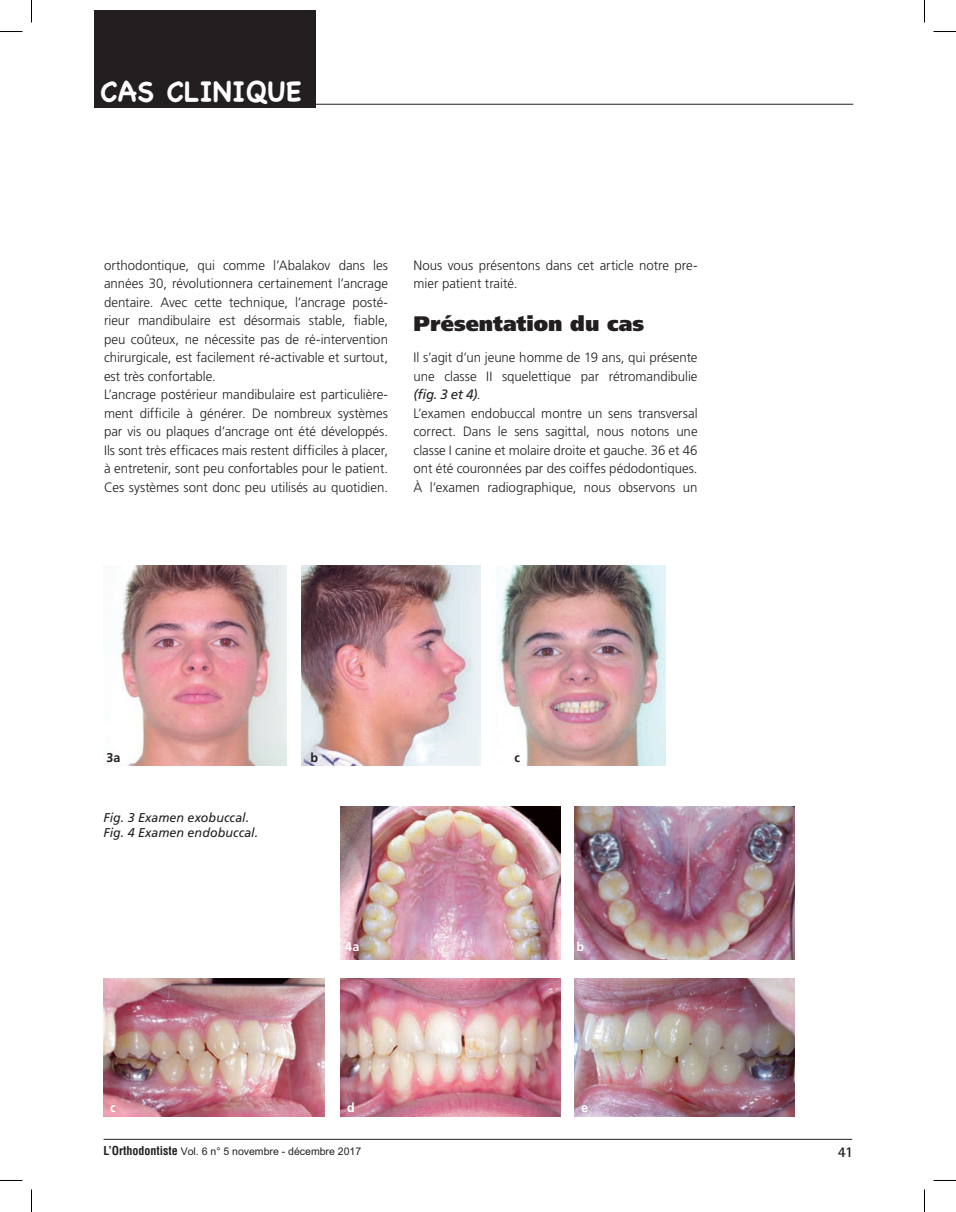
<style>
.page{position:relative;width:956px;height:1212px;background:#fff}
.page>*{position:absolute;margin:0;border:0;box-sizing:border-box;transform-origin:0 0}
.t1{font:700 28.5px "Chalkboard";letter-spacing:.005em;color:#fff}
.t2{font:900 21px "Frutiger";color:#231f20}
.t3{font:700 15px "Rotis Sans Serif";color:#231f20}
.t4{font:300 13.5px/18.5px "Frutiger";color:#231f20}
.t5{font:italic 12.75px/15px "Frutiger";letter-spacing:.005em;color:#231f20}
.t6{font:700 12.75px "Frutiger";color:#fff}
.t7{font:700 12.75px "Frutiger";color:#231f20}
.t8{font:10.5px "M Arial";color:#231f20}
.s1{font-weight:400;font-style:italic}
.s2{font-family:"Helvetica";font-weight:700;font-stretch:condensed;font-size:12px}
</style>
<div class="page">
<hr style="left:104px;top:1138px;width:748px;height:1px;background:#231f20">
<hr style="left:104px;top:104px;width:749px;height:1px;background:#231f20">
<div style="left:95px;top:10px;width:221px;height:98px;background:#231f20"></div>
<img style="left:121px;top:565px;width:165px;height:200px">
<img style="left:302px;top:565px;width:178px;height:200px">
<img style="left:496px;top:565px;width:170px;height:200px">
<img style="left:340px;top:978px;width:221px;height:138px">
<img style="left:340px;top:806px;width:221px;height:153px">
<img style="left:104px;top:978px;width:220px;height:138px">
<img style="left:574px;top:806px;width:221px;height:153px">
<img style="left:574px;top:978px;width:221px;height:138px">
<svg style="left:0;top:31px;width:22px;height:1px"></svg>
<svg style="left:933px;top:31px;width:23px;height:1px"></svg>
<svg style="left:31px;top:0;width:1px;height:22px"></svg>
<svg style="left:31px;top:1189px;width:1px;height:22px"></svg>
<svg style="left:924px;top:0;width:1px;height:22px"></svg>
<svg style="left:924px;top:1189px;width:1px;height:22px"></svg>
<h1 class="t1" style="left:100px;top:75px;width:203px">CAS CLINIQUE</h1>
<p class="t4" style="left:104px;top:256px;width:286px">orthodontique, qui comme l’Abalakov dans les années 30, révolutionnera certainement l’ancrage dentaire. Avec cette technique, l’ancrage posté&shy;rieur mandibulaire est désormais stable, fiable, peu coûteux, ne nécessite pas de ré-intervention chirurgicale, est facilement ré-activable et surtout, est très confortable.<br>L’ancrage postérieur mandibulaire est particulière&shy;ment difficile à générer. De nombreux systèmes par vis ou plaques d’ancrage ont été développés.<br>Ils sont très efficaces mais restent difficiles à placer, à entretenir, sont peu confortables pour le patient.<br>Ces systèmes sont donc peu utilisés au quotidien.</p>
<p class="t4" style="left:414px;top:256px;width:286px">Nous vous présentons dans cet article notre pre&shy;mier patient traité.</p>
<h2 class="t2" style="left:414px;top:310px;width:232px">Présentation du cas</h2>
<p class="t4" style="left:414px;top:348px;width:286px">Il s’agit d’un jeune homme de 19 ans, qui présente une classe II squelettique par rétromandibulie <span class="s1">(fig. 3 et 4)</span>.<br>L’examen endobuccal montre un sens transversal correct. Dans le sens sagittal, nous notons une classe I canine et molaire droite et gauche. 36 et 46 ont été couronnées par des coiffes pédodontiques.<br>À l’examen radiographique, nous observons un</p>
<p class="t7" style="left:107px;top:749px;width:15px">3a</p>
<p class="t7" style="left:311px;top:749px;width:9px">b</p>
<p class="t7" style="left:515px;top:749px;width:7px">c</p>
<p class="t5" style="left:104px;top:810px;width:156px">Fig. 3 Examen exobuccal.<br>Fig. 4 Examen endobuccal.</p>
<p class="t6" style="left:345px;top:938px;width:16px">4a</p>
<p class="t6" style="left:576px;top:938px;width:9px">b</p>
<p class="t6" style="left:110px;top:1099px;width:7px">c</p>
<p class="t6" style="left:347px;top:1099px;width:9px">d</p>
<p class="t6" style="left:581px;top:1099px;width:8px">e</p>
<p class="t8" style="left:104px;top:1144px;width:259px"><span class="s2">L’Orthodontiste</span> Vol. 6 n° 5 novembre - décembre 2017</p>
<p class="t3" style="left:838px;top:1141px;width:17px">41</p>
</div>
